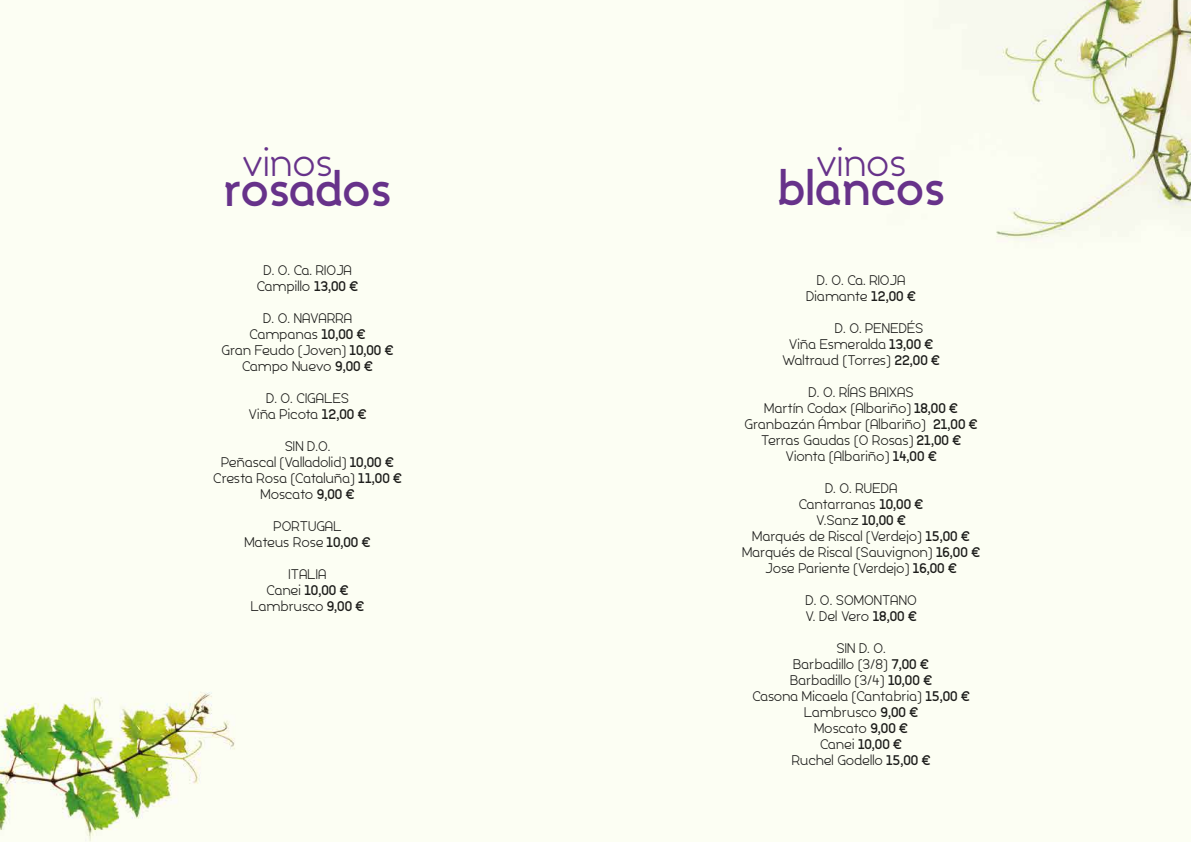
<style>
.page{position:relative;width:1191px;height:842px;background:#fcfef3}
.page>*{position:absolute;margin:0;border:0;box-sizing:border-box;transform-origin:0 0}
.t1{font:700 48.1px "Silo";letter-spacing:-.025em;color:#67328a}
.t2{font:700 48.1px "Silo";color:#67328a}
.t3{font:38.6px "Silo";color:#67328a}
.t4{font:14px/16px "Silo";color:#1d1d1b;text-align:center}
.t5{font:14px "Silo";letter-spacing:-.02em;color:#1d1d1b}
.s1{font-weight:700}
</style>
<div class="page">
<h2 class="t3" style="left:242px;top:139px;width:93px">vinos</h2>
<h1 class="t1" style="left:224px;top:157px;width:169px">rosados</h1>
<p class="t4" style="left:257px;top:262px;width:103px">D. O. Ca. RIOJA<br>Campillo <span class="s1">13,00 €</span></p>
<p class="t4" style="left:221px;top:310px;width:174px">D. O. NAVARRA<br>Campanas <span class="s1">10,00 €<br></span>Gran Feudo (Joven) <span class="s1">10,00 €<br></span>Campo Nuevo <span class="s1">9,00 €</span></p>
<p class="t4" style="left:248px;top:390px;width:120px">D. O. CIGALES<br>Viña Picota <span class="s1">12,00 €</span></p>
<p class="t4" style="left:213px;top:438px;width:190px">SIN D.O.<br>Peñascal (Valladolid) <span class="s1">10,00 €<br></span>Cresta Rosa (Cataluña) <span class="s1">11,00 €<br></span>Moscato <span class="s1">9,00 €</span></p>
<p class="t4" style="left:244px;top:518px;width:128px">PORTUGAL<br>Mateus Rose <span class="s1">10,00 €</span></p>
<p class="t4" style="left:251px;top:566px;width:115px">ITALIA<br>Canei <span class="s1">10,00 €<br></span>Lambrusco <span class="s1">9,00 €</span></p>
<h2 class="t3" style="left:815px;top:139px;width:93px">vinos</h2>
<h1 class="t2" style="left:777px;top:157px;width:170px">blancos</h1>
<p class="t4" style="left:806px;top:272px;width:111px">D. O. Ca. RIOJA<br>Diamante <span class="s1">12,00 €</span></p>
<p class="t4" style="left:834px;top:320px;width:90px">D. O. PENEDÉS</p>
<p class="t4" style="left:788px;top:336px;width:146px">Viña Esmeralda <span class="s1">13,00 €</span></p>
<p class="t5" style="left:782px;top:352px;width:159px">Waltraud (Torres) <span class="s1">22,00 €</span></p>
<p class="t4" style="left:744px;top:384px;width:235px">D. O. RÍAS BAIXAS<br>Martín Codax (Albariño) <span class="s1">18,00 €<br></span>Granbazán Ámbar (Albariño) <span class="s1">21,00 €<br></span>Terras Gaudas (O Rosas) <span class="s1">21,00 €<br></span>Vionta (Albariño) <span class="s1">14,00 €</span></p>
<p class="t4" style="left:742px;top:480px;width:240px">D. O. RUEDA<br>Cantarranas <span class="s1">10,00 €<br></span>V.Sanz <span class="s1">10,00 €<br></span>Marqués de Riscal (Verdejo) <span class="s1">15,00 €<br></span>Marqués de Riscal (Sauvignon) <span class="s1">16,00 €<br></span>Jose Pariente (Verdejo) <span class="s1">16,00 €</span></p>
<p class="t4" style="left:805px;top:592px;width:113px;text-align:left">D. O. SOMONTANO<br>V. Del Vero <span class="s1">18,00 €</span></p>
<p class="t4" style="left:752px;top:640px;width:219px">SIN D. O.<br>Barbadillo (3/8) <span class="s1">7,00 €<br></span>Barbadillo (3/4) <span class="s1">10,00 €<br></span>Casona Micaela (Cantabria) <span class="s1">15,00 €<br></span>Lambrusco <span class="s1">9,00 €<br></span>Moscato <span class="s1">9,00 €<br></span>Canei <span class="s1">10,00 €<br></span>Ruchel Godello <span class="s1">15,00 €</span></p>
</div>
